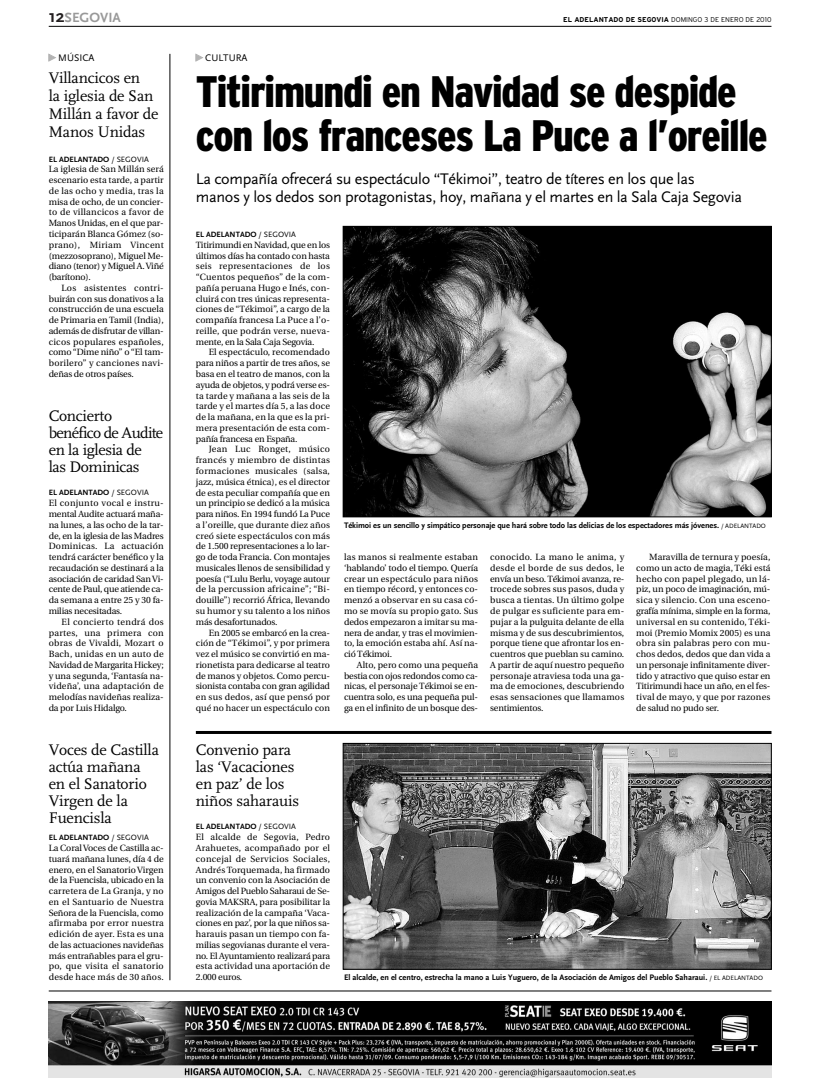
<style>
.page{position:relative;width:819px;height:1088px;background:#fff}
.page>*{position:absolute;margin:0;border:0;box-sizing:border-box;transform-origin:0 0}
.t1{font:900 condensed 44px/44px "Interstate Adobe";letter-spacing:-.03em;color:#000}
.t2{font:16px/17px "FF Scala";letter-spacing:-.01em;color:#000}
.t3{font:16px/18px "Scala Sans";letter-spacing:-.02em;color:#000}
.t4{font:700 14px "Scala Sans";color:#999}
.t5{font:10px "Scala Sans";color:#000}
.t6{font:9px/10.8px "Utopia";color:#000;text-align:justify}
.t7{font:700 8.3px "Scala Sans";letter-spacing:-.005em;color:#000}
.t8{font:700 8px "Scala Sans";color:#000}
.t9{font:700 7px "Interstate Adobe";color:#000}
.s1{font-size:18px;color:#231f20}
.s2{font-weight:300}
.s3{color:#b3b3b3}
.s4{font-weight:400}
.s5{font-weight:400;font-size:6.5px}
</style>
<div class="page">
<hr style="left:49px;top:26px;width:722px;height:1px;background:#000">
<hr style="left:49px;top:991px;width:722px;height:1px;background:#000">
<img style="left:345px;top:228px;width:424px;height:287px">
<div style="left:343px;top:226px;width:428px;height:291px;border:1px solid #000"></div>
<hr style="left:196px;top:731px;width:575px;height:3px;background:#000">
<hr style="left:170px;top:54px;width:1px;height:926px;background:#000">
<img style="left:345px;top:745px;width:424px;height:222px">
<div style="left:343px;top:743px;width:428px;height:226px;border:1px solid #000"></div>
<img style="left:49px;top:1002px;width:723px;height:75px">
<h3 class="t4" style="left:49px;top:12px;width:74px"><span class="s1">12</span>SEGOVIA</h3>
<p class="t9" style="left:563px;top:17px;width:210px">EL ADELANTADO DE SEGOVIA <span class="s2">DOMINGO 3 DE ENERO DE 2010</span></p>
<p class="t5" style="left:196px;top:54px;width:53px"><span class="s3">✔</span> CULTURA</p>
<h1 class="t1" style="left:196px;top:74px;width:573px">Titirimundi en Navidad se despide con los franceses La Puce a l’oreille</h1>
<h2 class="t3" style="left:196px;top:171px;width:548px">La compañía ofrecerá su espectáculo “Tékimoi”, teatro de títeres en los que las manos y los dedos son protagonistas, hoy, mañana y el martes en la Sala Caja Segovia</h2>
<p class="t8" style="left:196px;top:231px;width:102px">EL ADELANTADO <span class="s4">/ SEGOVIA</span></p>
<p class="t6" style="left:196px;top:240px;width:136px">Titirimundi en Navidad, que en los últimos días ha contado con hasta seis representaciones de los “Cuentos pequeños” de la com&shy;pañía peruana Hugo e Inés, con&shy;cluirá con tres únicas representa&shy;ciones de “Tékimoi”, a cargo de la compañía francesa La Puce a l’o&shy;reille, que podrán verse, nueva&shy;mente, en la Sala Caja Segovia.</p>
<p class="t6" style="left:196px;top:348px;width:136px;text-indent:13px">El espectáculo, recomendado para niños a partir de tres años, se basa en el teatro de manos, con la ayuda de objetos, y podrá verse es&shy;ta tarde y mañana a las seis de la tarde y el martes día 5, a las doce de la mañana, en la que es la pri&shy;mera presentación de esta com&shy;pañía francesa en España.</p>
<p class="t6" style="left:196px;top:445px;width:136px;text-indent:13px">Jean Luc Ronget, músico francés y miembro de distintas formaciones musicales (salsa, jazz, música étnica), es el director de esta peculiar compañía que en un principio se dedicó a la música para niños. En 1994 fundó La Puce a l’oreille, que durante diez años creó siete espectáculos con más de 1.500 representaciones a lo lar&shy;go de toda Francia. Con montajes musicales llenos de sensibilidad y poesía (“Lulu Berlu, voyage autour de la percussion africaine”; “Bi&shy;douille”) recorrió África, llevando su humor y su talento a los niños más desafortunados.</p>
<p class="t6" style="left:196px;top:628px;width:136px;text-indent:13px">En 2005 se embarcó en la crea&shy;ción de “Tékimoi”, y por primera vez el músico se convirtió en ma&shy;rionetista para dedicarse al teatro de manos y objetos. Como percu&shy;sionista contaba con gran agilidad en sus dedos, así que pensó por qué no hacer un espectáculo con</p>
<p class="t5" style="left:49px;top:54px;width:47px"><span class="s3">✔</span> MÚSICA</p>
<h2 class="t2" style="left:49px;top:70px;width:111px;line-height:18px">Villancicos en<br>la iglesia de San<br>Millán a favor de<br>Manos Unidas</h2>
<p class="t8" style="left:49px;top:156px;width:102px">EL ADELANTADO <span class="s4">/ SEGOVIA</span></p>
<p class="t6" style="left:49px;top:165px;width:117px">La iglesia de San Millán será escenario esta tarde, a partir de las ocho y media, tras la misa de ocho, de un concier&shy;to de villancicos a favor de Manos Unidas, en el que par&shy;ticiparán Blanca Gómez (so&shy;prano), Miriam Vincent (mezzosoprano), Miguel Me&shy;diano (tenor) y Miguel A. Viñé (barítono).</p>
<p class="t6" style="left:49px;top:283px;width:117px;text-indent:13px">Los asistentes contri&shy;buirán con sus donativos a la construcción de una escuela de Primaria en Tamil (India), además de disfrutar de villan&shy;cicos populares españoles, como “Dime niño” o “El tam&shy;borilero” y canciones navi&shy;deñas de otros países.</p>
<h2 class="t2" style="left:49px;top:409px;width:116px">Concierto benéfico de Audite en la iglesia de las Dominicas</h2>
<p class="t8" style="left:49px;top:490px;width:102px">EL ADELANTADO <span class="s4">/ SEGOVIA</span></p>
<p class="t6" style="left:49px;top:499px;width:117px">El conjunto vocal e instru&shy;mental Audite actuará maña&shy;na lunes, a las ocho de la tar&shy;de, en la iglesia de las Madres Dominicas. La actuación tendrá carácter benéfico y la recaudación se destinará a la asociación de caridad San Vi&shy;cente de Paul, que atiende ca&shy;da semana a entre 25 y 30 fa&shy;milias necesitadas.</p>
<p class="t6" style="left:49px;top:617px;width:117px;text-indent:13px">El concierto tendrá dos partes, una primera con obras de Vivaldi, Mozart o Bach, unidas en un auto de Navidad de Margarita Hickey; y una segunda, ‘Fantasía na&shy;videña’, una adaptación de melodías navideñas realiza&shy;da por Luis Hidalgo.</p>
<p class="t7" style="left:344px;top:522px;width:423px">Tékimoi es un sencillo y simpático personaje que hará sobre todo las delicias de los espectadores más jóvenes. <span class="s5">/ ADELANTADO</span></p>
<p class="t6" style="left:344px;top:552px;width:136px">las manos si realmente estaban ‘hablando’ todo el tiempo. Quería crear un espectáculo para niños en tiempo récord, y entonces co&shy;menzó a observar en su casa có&shy;mo se movía su propio gato. Sus dedos empezaron a imitar su ma&shy;nera de andar, y tras el movimien&shy;to, la emoción estaba ahí. Así na&shy;ció Tékimoi.</p>
<p class="t6" style="left:344px;top:660px;width:136px;text-indent:13px">Alto, pero como una pequeña bestia con ojos redondos como ca&shy;nicas, el personaje Tékimoi se en&shy;cuentra solo, es una pequeña pul&shy;ga en el infinito de un bosque des-</p>
<p class="t6" style="left:490px;top:552px;width:136px">conocido. La mano le anima, y desde el borde de sus dedos, le envía un beso. Tékimoi avanza, re&shy;trocede sobres sus pasos, duda y busca a tientas. Un último golpe de pulgar es suficiente para em&shy;pujar a la pulguita delante de ella misma y de sus descubrimientos, porque tiene que afrontar los en&shy;cuentros que pueblan su camino.<br>A partir de aquí nuestro pequeño personaje atraviesa toda una ga&shy;ma de emociones, descubriendo esas sensaciones que llamamos sentimientos.</p>
<p class="t6" style="left:636px;top:553px;width:136px;text-indent:13px">Maravilla de ternura y poesía, como un acto de magia, Téki está hecho con papel plegado, un lá&shy;piz, un poco de imaginación, mú&shy;sica y silencio. Con una esceno&shy;grafía mínima, simple en la forma, universal en su contenido, Téki&shy;moi (Premio Momix 2005) es una obra sin palabras pero con mu&shy;chos dedos, dedos que dan vida a un personaje infinitamente diver&shy;tido y atractivo que quiso estar en Titirimundi hace un año, en el fes&shy;tival de mayo, y que por razones de salud no pudo ser.</p>
<h2 class="t2" style="left:49px;top:743px;width:112px">Voces de Castilla actúa mañana en el Sanatorio<br>Virgen de la<br>Fuencisla</h2>
<p class="t8" style="left:49px;top:834px;width:102px">EL ADELANTADO <span class="s4">/ SEGOVIA</span></p>
<p class="t6" style="left:49px;top:843px;width:117px">La Coral Voces de Castilla ac&shy;tuará mañana lunes, día 4 de enero, en el Sanatorio Virgen de la Fuencisla, ubicado en la carretera de La Granja, y no en el Santuario de Nuestra Señora de la Fuencisla, como afirmaba por error nuestra edición de ayer. Esta es una de las actuaciones navideñas más entrañables para el gru&shy;po, que visita el sanatorio desde hace más de 30 años.</p>
<h2 class="t2" style="left:196px;top:743px;width:105px">Convenio para las ‘Vacaciones en paz’ de los niños saharauis</h2>
<p class="t8" style="left:196px;top:824px;width:102px">EL ADELANTADO <span class="s4">/ SEGOVIA</span></p>
<p class="t6" style="left:196px;top:833px;width:136px">El alcalde de Segovia, Pedro Arahuetes, acompañado por el concejal de Servicios Sociales, Andrés Torquemada, ha firmado un convenio con la Asociación de Amigos del Pueblo Saharaui de Se&shy;govia MAKSRA, para posibilitar la realización de la campaña ‘Vaca&shy;ciones en paz’, por la que niños sa&shy;harauis pasan un tiempo con fa&shy;milias segovianas durante el vera&shy;no. El Ayuntamiento realizará para esta actividad una aportación de 2.000 euros.</p>
<p class="t7" style="left:344px;top:974px;width:421px">El alcalde, en el centro, estrecha la mano a Luis Yuguero, de la Asociación de Amigos del Pueblo Saharaui. <span class="s5">/ EL ADELANTADO</span></p>
</div>
